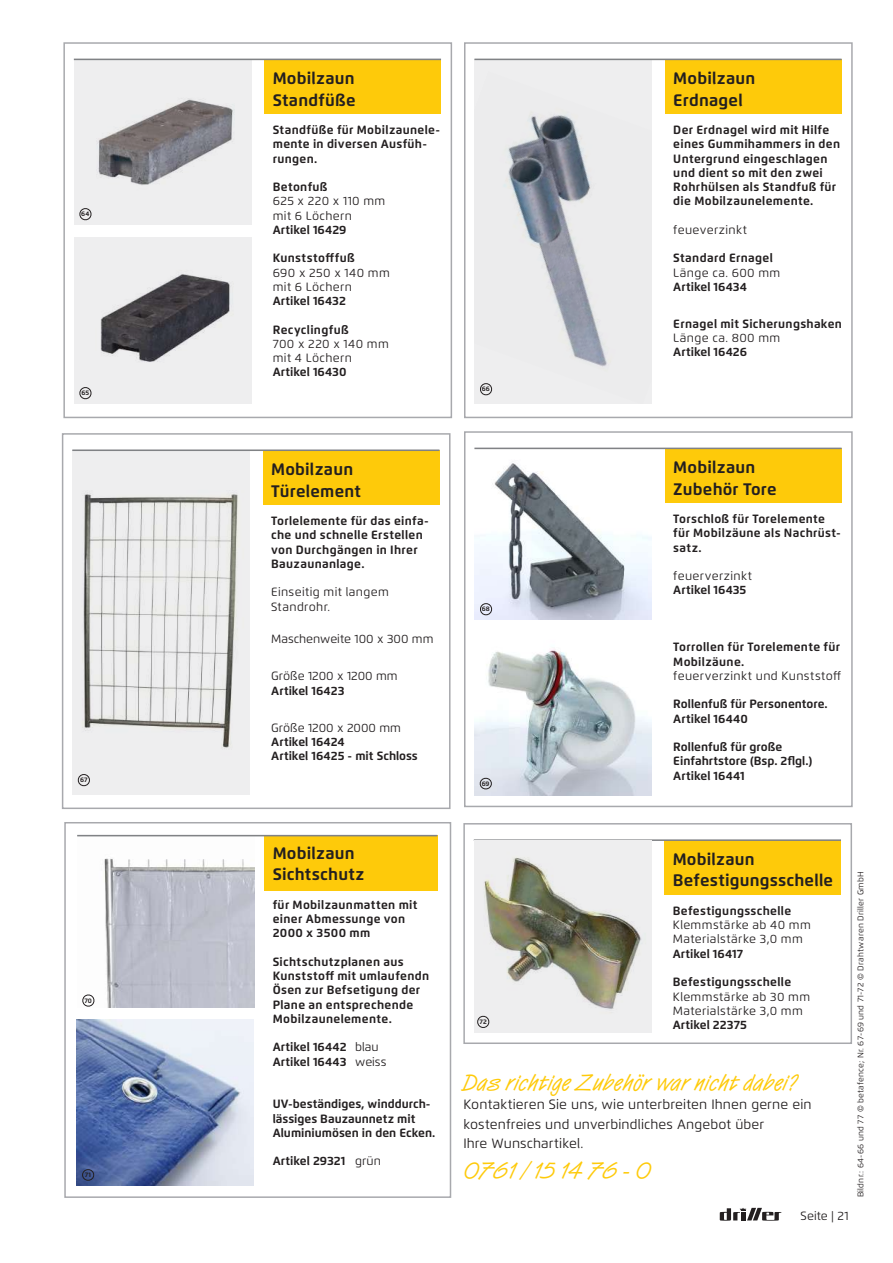
<style>
.page{position:relative;width:893px;height:1263px;background:#fff}
.page>*{position:absolute;margin:0;border:0;box-sizing:border-box;transform-origin:0 0}
.t1{font:24px "Van Dijk SBOP";color:#feca0a}
.t2{font:700 16.65px/21.1px "Flexo";letter-spacing:.01em;color:#231f20}
.t3{font:13.5px/19.5px "Flexo";letter-spacing:.01em;color:#231f20}
.t4{font:700 12px/14.2px "Flexo";letter-spacing:.025em;color:#231f20}
.t5{font:700 12px/14.2px "Flexo";color:#231f20}
.t6{font:12px/14.2px "Flexo";letter-spacing:.03em;color:#231f20}
.t7{font:12px "Flexo";color:#231f20}
.t8{font:8.25px "Flexo";letter-spacing:.035em;color:#231f20}
.t9{font:700 6.6px "Flexo";letter-spacing:.01em;color:#231f20}
.s1{font-weight:400}
</style>
<div class="page">
<svg style="left:720px;top:1208px;width:61px;height:13px"></svg>
<div style="left:64px;top:822px;width:387px;height:376px;border:2px solid #a8a9ad"></div>
<div style="left:264px;top:836px;width:173px;height:55px;background:#feca0a"></div>
<div style="left:63px;top:42px;width:389px;height:376px;border:2px solid #a8a9ad"></div>
<img style="left:74px;top:60px;width:177px;height:165px">
<div style="left:264px;top:59px;width:177px;height:55px;background:#feca0a"></div>
<svg style="left:79px;top:208px;width:13px;height:12px"></svg>
<hr style="left:74px;top:59px;width:367px;height:1px;background:#808285">
<div style="left:464px;top:42px;width:389px;height:376px;border:2px solid #a8a9ad"></div>
<div style="left:475px;top:59px;width:177px;height:344px;background:#eeeeef"></div>
<img style="left:484px;top:112px;width:127px;height:284px">
<div style="left:665px;top:59px;width:177px;height:55px;background:#feca0a"></div>
<svg style="left:480px;top:383px;width:12px;height:12px"></svg>
<hr style="left:474px;top:59px;width:368px;height:1px;background:#808285">
<div style="left:464px;top:431px;width:389px;height:376px;border:2px solid #a8a9ad"></div>
<img style="left:475px;top:449px;width:177px;height:170px">
<div style="left:665px;top:448px;width:177px;height:55px;background:#feca0a"></div>
<svg style="left:480px;top:603px;width:12px;height:12px"></svg>
<hr style="left:474px;top:448px;width:368px;height:1px;background:#808285">
<div style="left:463px;top:823px;width:389px;height:221px;border:2px solid #a8a9ad"></div>
<div style="left:664px;top:840px;width:177px;height:54px;background:#feca0a"></div>
<hr style="left:474px;top:839px;width:367px;height:2px;background:#808285">
<div style="left:474px;top:841px;width:177px;height:192px;background:#eeeeef"></div>
<img style="left:482px;top:857px;width:160px;height:167px">
<svg style="left:477px;top:1016px;width:12px;height:12px"></svg>
<img style="left:74px;top:237px;width:177px;height:167px">
<svg style="left:79px;top:387px;width:13px;height:12px"></svg>
<img style="left:474px;top:649px;width:177px;height:147px">
<svg style="left:480px;top:778px;width:12px;height:11px"></svg>
<div style="left:62px;top:433px;width:389px;height:376px;border:2px solid #a8a9ad"></div>
<div style="left:73px;top:450px;width:177px;height:344px;background:#eeeeef"></div>
<img style="left:83px;top:494px;width:155px;height:255px">
<div style="left:263px;top:450px;width:176px;height:55px;background:#feca0a"></div>
<svg style="left:78px;top:774px;width:12px;height:12px"></svg>
<hr style="left:72px;top:449px;width:367px;height:2px;background:#808285">
<img style="left:77px;top:836px;width:177px;height:171px">
<svg style="left:82px;top:994px;width:12px;height:13px"></svg>
<img style="left:77px;top:1019px;width:177px;height:166px">
<svg style="left:82px;top:1169px;width:12px;height:12px"></svg>
<hr style="left:77px;top:835px;width:360px;height:1px;background:#808285">
<p class="t9" style="left:81px;top:210px;width:10px">64</p>
<p class="t9" style="left:81px;top:389px;width:9px">65</p>
<p class="t9" style="left:80px;top:776px;width:9px">67</p>
<p class="t9" style="left:84px;top:996px;width:9px">70</p>
<p class="t9" style="left:85px;top:1171px;width:8px">71</p>
<h2 class="t2" style="left:273px;top:68px;width:84px">Mobilzaun<br>Standfüße</h2>
<p class="t4" style="left:273px;top:123px;width:169px">Standfüße für Mobilzaunele&shy;mente in diversen Ausfüh&shy;rungen.</p>
<p class="t4" style="left:273px;top:180px;width:56px">Betonfuß</p>
<p class="t6" style="left:273px;top:194px;width:114px">625 x 220 x 110 mm mit 6 Löchern</p>
<p class="t5" style="left:273px;top:223px;width:75px">Artikel 16429</p>
<p class="t4" style="left:273px;top:251px;width:83px">Kunststofffuß</p>
<p class="t6" style="left:273px;top:265px;width:119px">690 x 250 x 140 mm mit 6 Löchern</p>
<p class="t5" style="left:273px;top:294px;width:75px">Artikel 16432</p>
<p class="t4" style="left:273px;top:322px;width:77px">Recyclingfuß</p>
<p class="t6" style="left:273px;top:337px;width:118px">700 x 220 x 140 mm mit 4 Löchern</p>
<p class="t5" style="left:273px;top:365px;width:75px">Artikel 16430</p>
<p class="t9" style="left:482px;top:385px;width:10px">66</p>
<h2 class="t2" style="left:673px;top:68px;width:84px">Mobilzaun<br>Erdnagel</h2>
<p class="t4" style="left:673px;top:123px;width:168px">Der Erdnagel wird mit Hilfe eines Gummihammers in den<br>Untergrund eingeschlagen und dient so mit den zwei<br>Rohrhülsen als Standfuß für die Mobilzaunelemente.</p>
<p class="t6" style="left:673px;top:223px;width:75px">feueverzinkt</p>
<p class="t4" style="left:673px;top:251px;width:101px">Standard Ernagel</p>
<p class="t6" style="left:673px;top:265px;width:109px">Länge ca. 600 mm</p>
<p class="t5" style="left:673px;top:280px;width:75px">Artikel 16434</p>
<p class="t4" style="left:673px;top:317px;width:170px">Ernagel mit Sicherungshaken</p>
<p class="t6" style="left:673px;top:331px;width:109px">Länge ca. 800 mm</p>
<p class="t5" style="left:673px;top:345px;width:75px">Artikel 16426</p>
<h2 class="t2" style="left:271px;top:459px;width:91px">Mobilzaun<br>Türelement</h2>
<p class="t4" style="left:271px;top:514px;width:159px">Torlelemente für das einfa&shy;che und schnelle Erstellen von Durchgängen in Ihrer<br>Bauzaunanlage.</p>
<p class="t6" style="left:271px;top:585px;width:119px">Einseitig mit langem<br>Standrohr.</p>
<p class="t7" style="left:271px;top:632px;width:164px">Maschenweite 100 x 300 mm</p>
<p class="t7" style="left:271px;top:669px;width:128px">Größe 1200 x 1200 mm</p>
<p class="t5" style="left:271px;top:683px;width:75px">Artikel 16423</p>
<p class="t7" style="left:271px;top:720px;width:131px">Größe 1200 x 2000 mm</p>
<p class="t5" style="left:271px;top:734px;width:148px">Artikel 16424<br>Artikel 16425 - mit Schloss</p>
<h2 class="t2" style="left:273px;top:842px;width:93px">Mobilzaun<br>Sichtschutz</h2>
<p class="t4" style="left:273px;top:897px;width:146px">für Mobilzaunmatten mit einer Abmessunge von<br>2000 x 3500 mm</p>
<p class="t4" style="left:273px;top:954px;width:158px">Sichtschutzplanen aus<br>Kunststoff mit umlaufendn<br>Ösen zur Befsetigung der<br>Plane an entsprechende<br>Mobilzaunelemente.</p>
<p class="t5" style="left:273px;top:1040px;width:115px">Artikel 16442 <span class="s1">blau<br></span>Artikel 16443 <span class="s1">weiss</span></p>
<p class="t5" style="left:273px;top:1097px;width:164px">UV-beständiges, winddurch&shy;lässiges Bauzaunnetz mit<br>Aluminiumösen in den Ecken.</p>
<p class="t5" style="left:273px;top:1154px;width:110px">Artikel 29321 <span class="s1">grün</span></p>
<p class="t9" style="left:482px;top:605px;width:10px">68</p>
<p class="t9" style="left:482px;top:780px;width:9px">69</p>
<h2 class="t2" style="left:673px;top:457px;width:105px">Mobilzaun<br>Zubehör Tore</h2>
<p class="t4" style="left:673px;top:512px;width:169px">Torschloß für Torelemente für Mobilzäune als Nachrüst&shy;satz.</p>
<p class="t6" style="left:673px;top:569px;width:80px">feuerverzinkt</p>
<p class="t5" style="left:673px;top:583px;width:75px">Artikel 16435</p>
<p class="t4" style="left:673px;top:640px;width:168px">Torrollen für Torelemente für<br>Mobilzäune.</p>
<p class="t6" style="left:673px;top:669px;width:169px">feuerverzinkt und Kunststoff</p>
<p class="t5" style="left:673px;top:697px;width:156px">Rollenfuß für Personentore.<br>Artikel 16440</p>
<p class="t5" style="left:673px;top:740px;width:140px">Rollenfuß für große<br>Einfahrtstore (Bsp. 2flgl.)<br>Artikel 16441</p>
<p class="t9" style="left:479px;top:1018px;width:9px">72</p>
<h2 class="t2" style="left:673px;top:849px;width:162px">Mobilzaun<br>Befestigungsschelle</h2>
<p class="t4" style="left:673px;top:903px;width:120px">Befestigungsschelle</p>
<p class="t6" style="left:673px;top:918px;width:140px">Klemmstärke ab 40 mm<br>Materialstärke 3,0 mm</p>
<p class="t5" style="left:673px;top:946px;width:72px">Artikel 16417</p>
<p class="t4" style="left:673px;top:975px;width:120px">Befestigungsschelle</p>
<p class="t6" style="left:673px;top:989px;width:139px">Klemmstärke ab 30 mm<br>Materialstärke 3,0 mm</p>
<p class="t4" style="left:673px;top:1017px;width:76px">Artikel 22375</p>
<h1 class="t1" style="left:463px;top:1069px;width:335px">Das richtige Zubehör war nicht dabei?</h1>
<p class="t3" style="left:463px;top:1095px;width:350px">Kontaktieren Sie uns, wie unterbreiten Ihnen gerne ein kostenfreies und unverbindliches Angebot über<br>Ihre Wunschartikel.</p>
<h1 class="t1" style="left:463px;top:1158px;width:189px">0761 / 15 14 76 - 0</h1>
<p class="t6" style="left:801px;top:1209px;width:49px">Seite | 21</p>
<p class="t8" style="left:856px;top:1197px;width:327px;rotate:-90deg">Bildnr.: 64-66 und 77 © betafence; Nr. 67-69 und 71-72 © Drahtwaren Driller GmbH</p>
</div>
